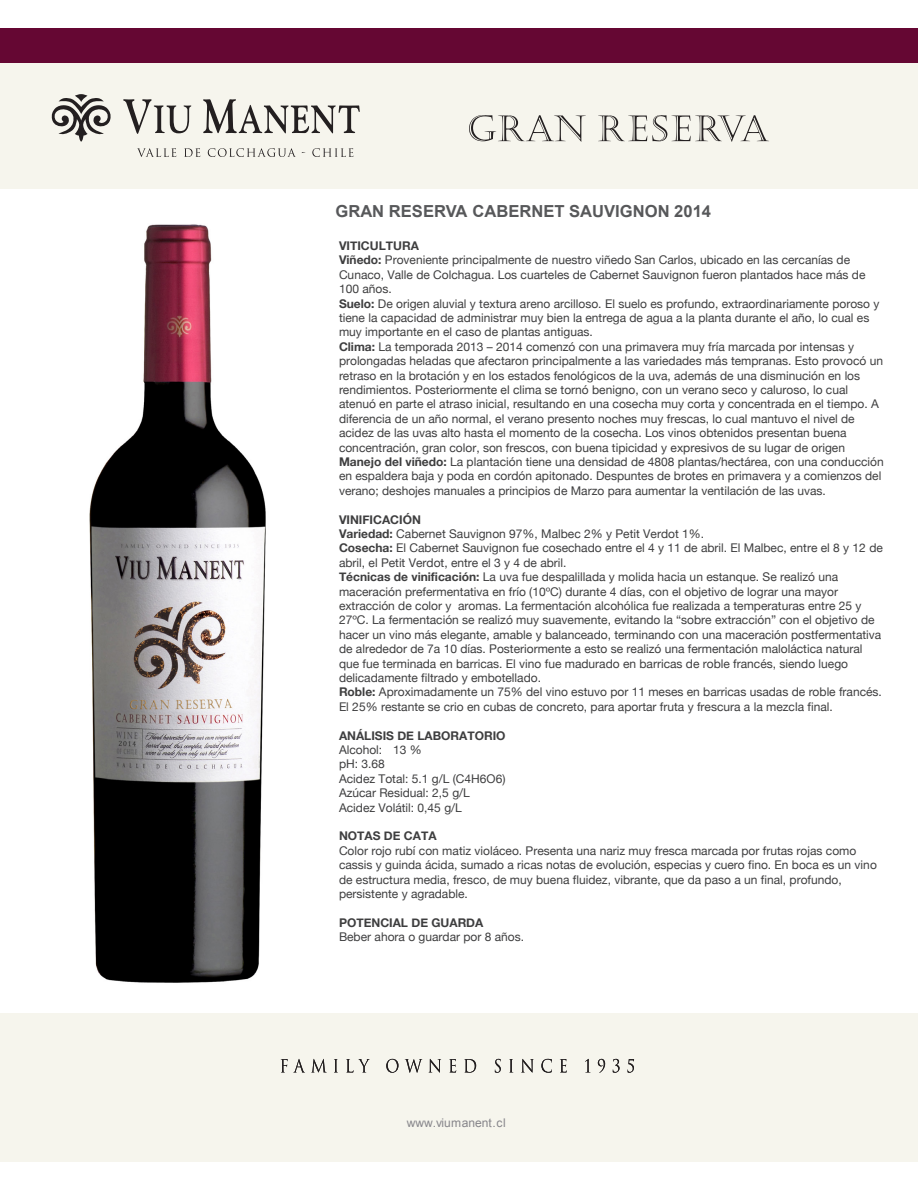
<style>
.page{position:relative;width:918px;height:1188px;background:#fff}
.page>*{position:absolute;margin:0;border:0;box-sizing:border-box;transform-origin:0 0}
.t1{font:700 16.65px "Arial";color:#57585a}
.t2{font:12px/14.4px "Helvetica Neue";color:#3e3e3f}
.t3{font:700 12px "Helvetica Neue";color:#3e3e3f}
.t4{font:12px "Arial";color:#87868b}
.s1{font-weight:700}
</style>
<div class="page">
<img style="left:89px;top:224px;width:177px;height:759px">
<div style="left:0;top:28px;width:918px;height:36px;background:#650733"></div>
<div style="left:0;top:64px;width:918px;height:125px;background:#f6f5ed"></div>
<div style="left:0;top:1013px;width:918px;height:148px;background:#f6f5ed"></div>
<svg style="left:51px;top:94px;width:60px;height:48px"></svg>
<svg style="left:123px;top:99px;width:68px;height:35px"></svg>
<svg style="left:203px;top:99px;width:157px;height:34px"></svg>
<svg style="left:137px;top:148px;width:39px;height:9px"></svg>
<svg style="left:184px;top:148px;width:16px;height:9px"></svg>
<svg style="left:208px;top:148px;width:88px;height:9px"></svg>
<svg style="left:312px;top:148px;width:41px;height:9px"></svg>
<svg style="left:281px;top:1059px;width:23px;height:13px"></svg>
<svg style="left:312px;top:1059px;width:14px;height:13px"></svg>
<svg style="left:334px;top:1059px;width:4px;height:13px"></svg>
<svg style="left:346px;top:1059px;width:24px;height:14px"></svg>
<svg style="left:386px;top:1059px;width:12px;height:14px"></svg>
<svg style="left:405px;top:1059px;width:17px;height:14px"></svg>
<svg style="left:429px;top:1059px;width:12px;height:14px"></svg>
<svg style="left:449px;top:1059px;width:7px;height:14px"></svg>
<svg style="left:464px;top:1059px;width:12px;height:14px"></svg>
<svg style="left:495px;top:1059px;width:6px;height:14px"></svg>
<svg style="left:509px;top:1059px;width:4px;height:13px"></svg>
<svg style="left:521px;top:1059px;width:13px;height:14px"></svg>
<svg style="left:541px;top:1059px;width:11px;height:14px"></svg>
<svg style="left:560px;top:1059px;width:7px;height:14px"></svg>
<svg style="left:585px;top:1059px;width:4px;height:13px"></svg>
<svg style="left:598px;top:1059px;width:7px;height:14px"></svg>
<svg style="left:613px;top:1059px;width:7px;height:14px"></svg>
<svg style="left:628px;top:1059px;width:6px;height:14px"></svg>
<svg style="left:469px;top:115px;width:117px;height:27px"></svg>
<svg style="left:598px;top:115px;width:171px;height:27px"></svg>
<h1 class="t1" style="left:335px;top:201px;width:377px">GRAN RESERVA CABERNET SAUVIGNON 2014</h1>
<p class="t2" style="left:339px;top:239px;width:546px"><span class="s1">VITICULTURA<br>Viñedo:</span> Proveniente principalmente de nuestro viñedo San Carlos, ubicado en las cercanías de Cunaco, Valle de Colchagua. Los cuarteles de Cabernet Sauvignon fueron plantados hace más de 100 años.<br><span class="s1">Suelo:</span> De origen aluvial y textura areno arcilloso. El suelo es profundo, extraordinariamente poroso y tiene la capacidad de administrar muy bien la entrega de agua a la planta durante el año, lo cual es muy importante en el caso de plantas antiguas.<br><span class="s1">Clima:</span> La temporada 2013 – 2014 comenzó con una primavera muy fría marcada por intensas y prolongadas heladas que afectaron principalmente a las variedades más tempranas. Esto provocó un retraso en la brotación y en los estados fenológicos de la uva, además de una disminución en los rendimientos. Posteriormente el clima se tornó benigno, con un verano seco y caluroso, lo cual atenuó en parte el atraso inicial, resultando en una cosecha muy corta y concentrada en el tiempo. A diferencia de un año normal, el verano presento noches muy frescas, lo cual mantuvo el nivel de acidez de las uvas alto hasta el momento de la cosecha. Los vinos obtenidos presentan buena concentración, gran color, son frescos, con buena tipicidad y expresivos de su lugar de origen <span class="s1">Manejo del viñedo:</span> La plantación tiene una densidad de 4808 plantas/hectárea, con una conducción en espaldera baja y poda en cordón apitonado. Despuntes de brotes en primavera y a comienzos del verano; deshojes manuales a principios de Marzo para aumentar la ventilación de las uvas.</p>
<p class="t2" style="left:339px;top:513px;width:545px"><span class="s1">VINIFICACIÓN<br>Variedad:</span> Cabernet Sauvignon 97%, Malbec 2% y Petit Verdot 1%.<br><span class="s1">Cosecha:</span> El Cabernet Sauvignon fue cosechado entre el 4 y 11 de abril. El Malbec, entre el 8 y 12 de abril, el Petit Verdot, entre el 3 y 4 de abril.<br><span class="s1">Técnicas de vinificación:</span> La uva fue despalillada y molida hacia un estanque. Se realizó una maceración prefermentativa en frío (10ºC) durante 4 días, con el objetivo de lograr una mayor extracción de color y aromas. La fermentación alcohólica fue realizada a temperaturas entre 25 y 27ºC. La fermentación se realizó muy suavemente, evitando la “sobre extracción” con el objetivo de hacer un vino más elegante, amable y balanceado, terminando con una maceración postfermentativa de alrededor de 7a 10 días. Posteriormente a esto se realizó una fermentación maloláctica natural que fue terminada en barricas. El vino fue madurado en barricas de roble francés, siendo luego delicadamente filtrado y embotellado.<br><span class="s1">Roble:</span> Aproximadamente un 75% del vino estuvo por 11 meses en barricas usadas de roble francés.<br>El 25% restante se crio en cubas de concreto, para aportar fruta y frescura a la mezcla final.</p>
<p class="t3" style="left:339px;top:726px;width:168px">ANÁLISIS DE LABORATORIO</p>
<p class="t2" style="left:339px;top:743px;width:168px">Alcohol: 13 %<br>pH: 3.68<br>Acidez Total: 5.1 g/L (C4H6O6)<br>Azúcar Residual: 2,5 g/L<br>Acidez Volátil: 0,45 g/L</p>
<p class="t3" style="left:339px;top:827px;width:99px">NOTAS DE CATA</p>
<p class="t2" style="left:339px;top:844px;width:539px">Color rojo rubí con matiz violáceo. Presenta una nariz muy fresca marcada por frutas rojas como cassis y guinda ácida, sumado a ricas notas de evolución, especias y cuero fino. En boca es un vino de estructura media, fresco, de muy buena fluidez, vibrante, que da paso a un final, profundo, persistente y agradable.</p>
<p class="t3" style="left:339px;top:913px;width:146px">POTENCIAL DE GUARDA</p>
<p class="t2" style="left:339px;top:930px;width:187px">Beber ahora o guardar por 8 años.</p>
<p class="t4" style="left:407px;top:1115px;width:101px">www.viumanent.cl</p>
</div>
